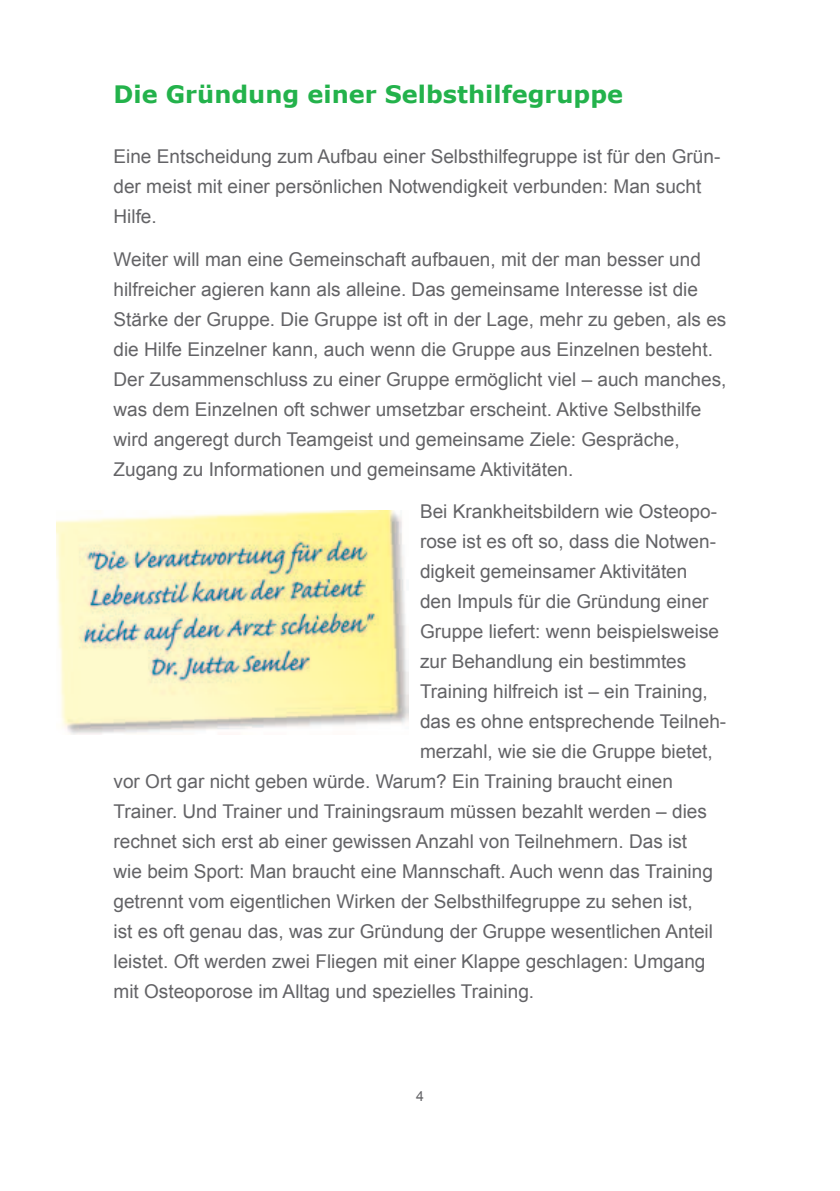
<style>
.page{position:relative;width:840px;height:1191px;background:#fff}
.page>*{position:absolute;margin:0;border:0;box-sizing:border-box;transform-origin:0 0}
.t1{font:700 24px "Verdana";color:#23b24b}
.t2{font:19px/30px "Arial";color:#636366}
.t3{font:14px "Arial";color:#636366}
</style>
<div class="page">
<img style="left:57px;top:510px;width:352px;height:225px">
<p class="t1" style="left:113px;top:78px;width:511px">Die Gründung einer Selbsthilfegruppe</p>
<p class="t2" style="left:113px;top:142px;width:608px">Eine Entscheidung zum Aufbau einer Selbsthilfegruppe ist für den Grün&shy;der meist mit einer persönlichen Notwendigkeit verbunden: Man sucht<br>Hilfe.</p>
<p class="t2" style="left:113px;top:244px;width:614px">Weiter will man eine Gemeinschaft aufbauen, mit der man besser und hilfreicher agieren kann als alleine. Das gemeinsame Interesse ist die Stärke der Gruppe. Die Gruppe ist oft in der Lage, mehr zu geben, als es die Hilfe Einzelner kann, auch wenn die Gruppe aus Einzelnen besteht.<br>Der Zusammenschluss zu einer Gruppe ermöglicht viel – auch manches, was dem Einzelnen oft schwer umsetzbar erscheint. Aktive Selbsthilfe wird angeregt durch Teamgeist und gemeinsame Ziele: Gespräche, Zugang zu Informationen und gemeinsame Aktivitäten.</p>
<p class="t2" style="left:420px;top:496px;width:298px">Bei Krankheitsbildern wie Osteopo-</p>
<p class="t2" style="left:420px;top:526px;width:297px">rose ist es oft so, dass die Notwen-</p>
<p class="t2" style="left:420px;top:556px;width:269px">digkeit gemeinsamer Aktivitäten</p>
<p class="t2" style="left:420px;top:586px;width:290px">den Impuls für die Gründung einer</p>
<p class="t2" style="left:420px;top:616px;width:300px">Gruppe liefert: wenn beispielsweise</p>
<p class="t2" style="left:420px;top:646px;width:268px">zur Behandlung ein bestimmtes</p>
<p class="t2" style="left:420px;top:676px;width:289px">Training hilfreich ist – ein Training,</p>
<p class="t2" style="left:420px;top:706px;width:307px">das es ohne entsprechende Teilneh-</p>
<p class="t2" style="left:420px;top:736px;width:294px">merzahl, wie sie die Gruppe bietet,</p>
<p class="t2" style="left:113px;top:766px;width:560px">vor Ort gar nicht geben würde. Warum? Ein Training braucht einen</p>
<p class="t2" style="left:113px;top:796px;width:594px">Trainer. Und Trainer und Trainingsraum müssen bezahlt werden – dies</p>
<p class="t2" style="left:113px;top:826px;width:575px">rechnet sich erst ab einer gewissen Anzahl von Teilnehmern. Das ist</p>
<p class="t2" style="left:113px;top:856px;width:600px">wie beim Sport: Man braucht eine Mannschaft. Auch wenn das Training</p>
<p class="t2" style="left:113px;top:886px;width:580px">getrennt vom eigentlichen Wirken der Selbsthilfegruppe zu sehen ist,</p>
<p class="t2" style="left:113px;top:916px;width:600px">ist es oft genau das, was zur Gründung der Gruppe wesentlichen Anteil</p>
<p class="t2" style="left:113px;top:946px;width:593px">leistet. Oft werden zwei Fliegen mit einer Klappe geschlagen: Umgang</p>
<p class="t2" style="left:113px;top:976px;width:422px">mit Osteoporose im Alltag und spezielles Training.</p>
<p class="t3" style="left:416px;top:1087px;width:9px">4</p>
</div>
